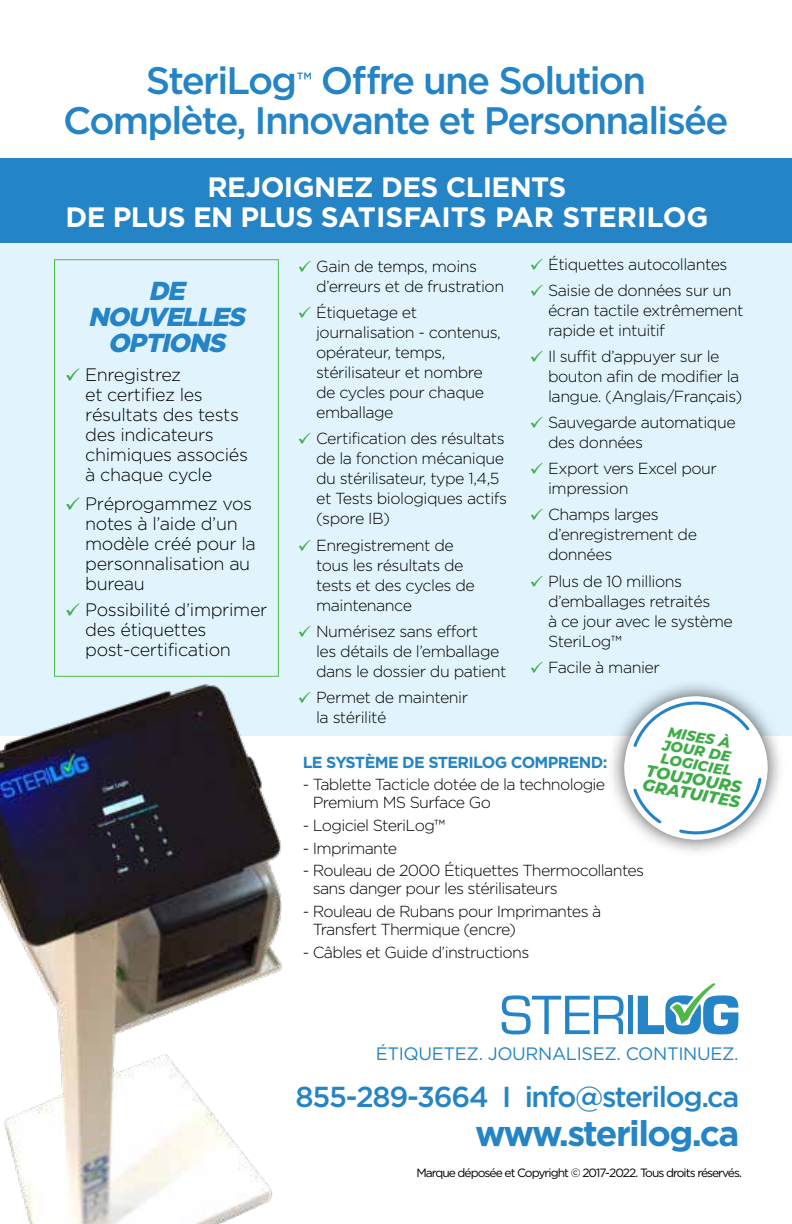
<style>
.page{position:relative;width:792px;height:1224px;background:#fff}
.page>*{position:absolute;margin:0;border:0;box-sizing:border-box;transform-origin:0 0}
.t1{font:500 38.2px/40.6px "Gotham";letter-spacing:-.045em;color:#2484c6;text-align:center}
.t2{font:700 35.6px "Gotham";letter-spacing:-.045em;color:#2484c6}
.t3{font:500 28.8px "Gotham";letter-spacing:-.045em;color:#2484c6}
.t4{font:700 28px/30px "Gotham";letter-spacing:-.02em;color:#fff;text-align:center}
.t5{font:italic 900 26px/26px "Gotham";color:#2484c6;text-align:center}
.t6{font:300 18px/20px "Gotham";letter-spacing:-.02em;color:#000}
.t7{font:18px "Gotham";letter-spacing:-.02em;color:#2484c6}
.t8{font:italic 800 16.6px/14.6px "Montserrat";color:#3fac49}
.t9{font:300 16px/20px "Gotham";letter-spacing:-.03em;color:#000}
.t10{font:700 16px "Gotham";letter-spacing:-.04em;color:#2484c6}
.t11{font:italic 800 14.6px/13.8px "Montserrat";color:#3fac49}
.t12{font:12px "Gotham";letter-spacing:-.08em;color:#000}
.s1{font-family:"Guifxv 2 Transports";font-weight:400;color:#41ad49}
</style>
<div class="page">
<div style="left:0;top:216px;width:792px;height:520px;background:#e1f4fd"></div>
<div style="left:0;top:158px;width:792px;height:85px;background:#2484c6"></div>
<svg style="left:502px;top:995px;width:122px;height:39px"></svg>
<hr style="left:628px;top:996px;width:4px;height:38px;background:#2484c6">
<svg style="left:638px;top:983px;width:100px;height:51px"></svg>
<div style="left:54px;top:259px;width:225px;height:418px;border:1px solid #50b848"></div>
<img style="left:0;top:664px;width:283px;height:560px">
<div style="left:607px;top:679px;width:178px;height:178px;background:#000;opacity:.7"></div>
<svg style="left:618px;top:690px;width:156px;height:156px"></svg>
<h1 class="t1" style="left:63px;top:59px;width:667px">SteriLog<sup>™</sup> Offre une Solution<br>Complète, Innovante et Personnalisée</h1>
<h3 class="t4" style="left:65px;top:172px;width:645px">REJOIGNEZ DES CLIENTS<br>DE PLUS EN PLUS SATISFAITS PAR STERILOG</h3>
<h3 class="t5" style="left:88px;top:278px;width:166px">DE<br>NOUVELLES<br>OPTIONS</h3>
<p class="t6" style="left:85px;top:365px;width:164px;text-indent:-20px"><span class="s1">Z</span> Enregistrez<br>et certifiez les résultats des tests des indicateurs chimiques associés à chaque cycle</p>
<p class="t6" style="left:85px;top:494px;width:172px;text-indent:-20px"><span class="s1">Z</span> Préprogammez vos notes à l’aide d’un modèle créé pour la personnalisation au bureau</p>
<p class="t6" style="left:85px;top:600px;width:184px;text-indent:-20px"><span class="s1">Z</span> Possibilité d’imprimer des étiquettes post-certification</p>
<p class="t9" style="left:316px;top:256px;width:190px;text-indent:-18px"><span class="s1">Z</span> Gain de temps, moins d’erreurs et de frustration</p>
<p class="t9" style="left:316px;top:302px;width:186px;text-indent:-18px"><span class="s1">Z</span> Étiquetage et journalisation - contenus, opérateur, temps, stérilisateur et nombre de cycles pour chaque emballage</p>
<p class="t9" style="left:316px;top:429px;width:193px;text-indent:-18px"><span class="s1">Z</span> Certification des résultats de la fonction mécanique du stérilisateur, type 1,4,5 et Tests biologiques actifs (spore IB)</p>
<p class="t9" style="left:316px;top:535px;width:160px;text-indent:-18px"><span class="s1">Z</span> Enregistrement de tous les résultats de tests et des cycles de maintenance</p>
<p class="t9" style="left:316px;top:621px;width:192px;text-indent:-18px"><span class="s1">Z</span> Numérisez sans effort<br>les détails de l’emballage dans le dossier du patient</p>
<p class="t9" style="left:316px;top:687px;width:154px;text-indent:-18px"><span class="s1">Z</span> Permet de maintenir la stérilité</p>
<p class="t9" style="left:530px;top:251px;width:203px;line-height:26.2px"><span class="s1">Z</span> Étiquettes autocollantes<br><span class="s1">Z</span> Saisie de données sur un</p>
<p class="t9" style="left:548px;top:300px;width:197px">écran tactile extrêmement rapide et intuitif</p>
<p class="t9" style="left:548px;top:346px;width:196px;text-indent:-18px"><span class="s1">Z</span> Il suffit d’appuyer sur le bouton afin de modifier la langue. (Anglais/Français)</p>
<p class="t9" style="left:548px;top:412px;width:189px;text-indent:-18px"><span class="s1">Z</span> Sauvegarde automatique des données</p>
<p class="t9" style="left:548px;top:458px;width:170px;text-indent:-18px"><span class="s1">Z</span> Export vers Excel pour impression</p>
<p class="t9" style="left:548px;top:505px;width:150px;text-indent:-18px"><span class="s1">Z</span> Champs larges d’enregistrement de données</p>
<p class="t9" style="left:548px;top:571px;width:186px;text-indent:-18px"><span class="s1">Z</span> Plus de 10 millions d’emballages retraités<br>à ce jour avec le système<br>SteriLog™</p>
<p class="t9" style="left:530px;top:657px;width:131px"><span class="s1">Z</span> Facile à manier</p>
<p class="t11" style="left:667px;top:723px;width:74px;rotate:10deg">MISES À<br>JOUR DE<br>LOGICIEL</p>
<p class="t10" style="left:303px;top:752px;width:306px">LE SYSTÈME DE STERILOG COMPREND:</p>
<p class="t9" style="left:313px;top:775px;width:294px;line-height:18px;text-indent:-10px">- Tablette Tacticle dotée de la technologie<br>Premium MS Surface Go</p>
<p class="t9" style="left:303px;top:815px;width:144px">- Logiciel SteriLog™</p>
<p class="t9" style="left:303px;top:838px;width:96px">- Imprimante</p>
<p class="t9" style="left:313px;top:861px;width:333px;line-height:18px;text-indent:-10px">- Rouleau de 2000 Étiquettes Thermocollantes sans danger pour les stérilisateurs</p>
<p class="t9" style="left:313px;top:902px;width:290px;line-height:18px;text-indent:-10px">- Rouleau de Rubans pour Imprimantes à<br>Transfert Thermique (encre)</p>
<p class="t9" style="left:303px;top:942px;width:228px">- Câbles et Guide d’instructions</p>
<p class="t8" style="left:647px;top:762px;width:100px;rotate:10deg">TOUJOURS<br>GRATUITES</p>
<p class="t7" style="left:376px;top:1042px;width:364px">ÉTIQUETEZ. JOURNALISEZ. CONTINUEZ.</p>
<h3 class="t3" style="left:296px;top:1078px;width:445px">855-289-3664 I info@sterilog.ca</h3>
<h2 class="t2" style="left:475px;top:1110px;width:266px">www.sterilog.ca</h2>
<p class="t12" style="left:416px;top:1166px;width:327px">Marque déposée et Copyright © 2017-2022. Tous droits réservés.</p>
</div>
